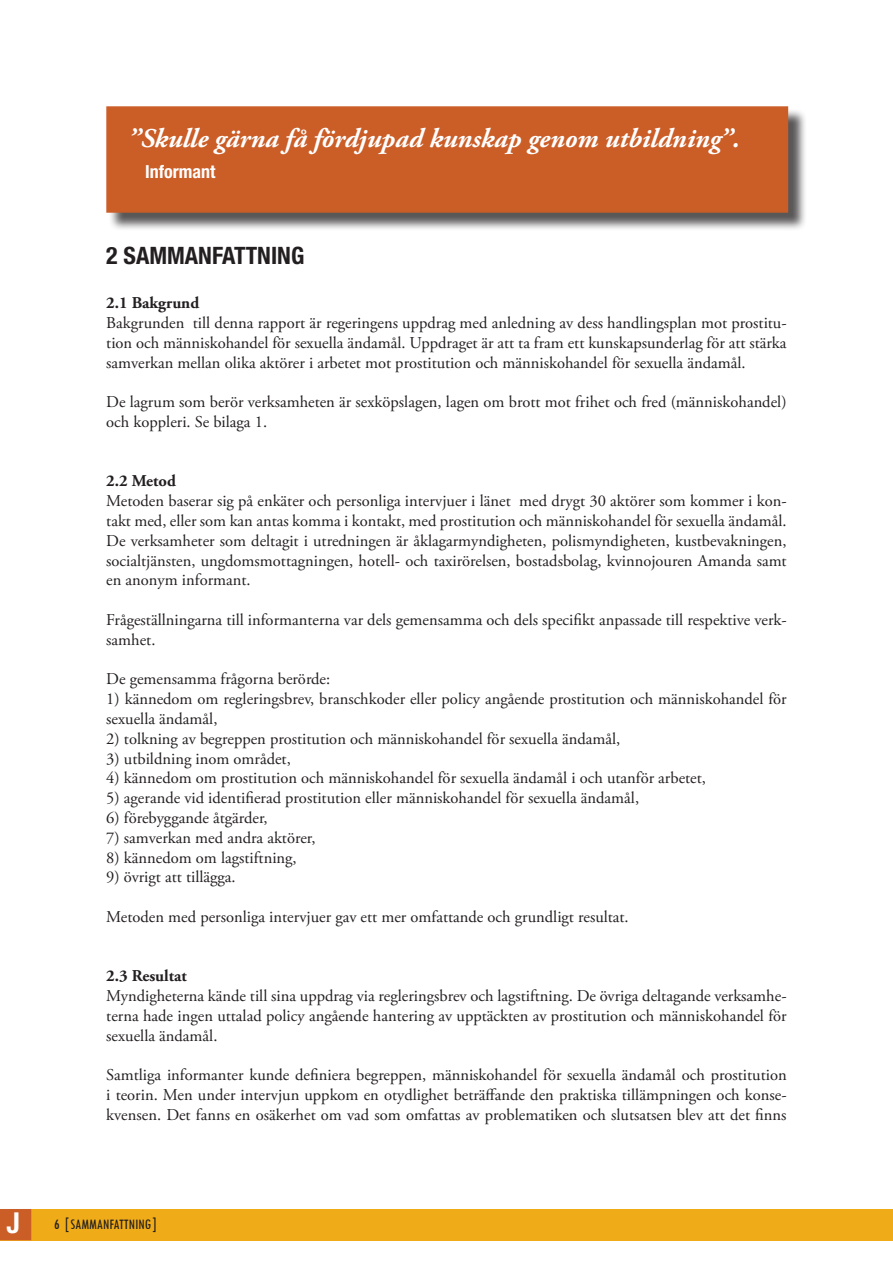
<style>
.page{position:relative;width:893px;height:1263px;background:#fff}
.page>*{position:absolute;margin:0;border:0;box-sizing:border-box;transform-origin:0 0}
.t1{font:italic 700 27px "Adobe Garamond Pro";color:#fff}
.t2{font:700 condensed 24px "Helvetica Neue LT Std";color:#231f20}
.t3{font:700 condensed 18px "Helvetica Neue LT Std";color:#fff}
.t4{font:16.5px/19.8px "Adobe Garamond Pro";color:#231f20;text-align:justify}
.t5{font:700 16.5px "Adobe Garamond Pro";color:#231f20}
.t6{font:condensed 15px "Tw Cen";color:#231f20}
.s1{font-family:"Helvetica Neue LT Std";font-weight:700;font-size:28.8px;color:#fff}
.s2{font-size:18px}
</style>
<div class="page">
<div style="left:109px;top:109px;width:704px;height:129px;background:#231f20;opacity:.75"></div>
<div style="left:106px;top:106px;width:682px;height:107px;background:#cb5d27;border:2px solid #cb5d27"></div>
<div style="left:0;top:1209px;width:893px;height:31px;background:#f0ac18"></div>
<div style="left:1px;top:1210px;width:29px;height:29px;background:#cb5d27"></div>
<div style="left:0;top:1209px;width:31px;height:31px;border:2px solid #cb5d27"></div>
<h1 class="t1" style="left:128px;top:123px;width:613px">”Skulle gärna få fördjupad kunskap genom utbildning”.</h1>
<p class="t3" style="left:145px;top:160px;width:72px">Informant</p>
<h2 class="t2" style="left:106px;top:241px;width:47px">2 SAMMA</h2>
<h2 class="t2" style="left:198px;top:241px;width:108px">NFATTNING</h2>
<p class="t5" style="left:106px;top:293px;width:94px">2.1 Bakgrund</p>
<p class="t4" style="left:106px;top:313px;width:682px">Bakgrunden till denna rapport är regeringens uppdrag med anledning av dess handlingsplan mot prostitu&shy;tion och människohandel för sexuella ändamål. Uppdraget är att ta fram ett kunskapsunderlag för att stärka samverkan mellan olika aktörer i arbetet mot prostitution och människohandel för sexuella ändamål.</p>
<p class="t4" style="left:106px;top:393px;width:682px">De lagrum som berör verksamheten är sexköpslagen, lagen om brott mot frihet och fred (människohandel) och koppleri. Se bilaga 1.</p>
<p class="t5" style="left:106px;top:471px;width:71px">2.2 Metod</p>
<p class="t4" style="left:106px;top:492px;width:682px">Metoden baserar sig på enkäter och personliga intervjuer i länet med drygt 30 aktörer som kommer i kon&shy;takt med, eller som kan antas komma i kontakt, med prostitution och människohandel för sexuella ändamål.<br>De verksamheter som deltagit i utredningen är åklagarmyndigheten, polismyndigheten, kustbevakningen, socialtjänsten, ungdomsmottagningen, hotell- och taxirörelsen, bostadsbolag, kvinnojouren Amanda samt en anonym informant.</p>
<p class="t4" style="left:106px;top:610px;width:682px">Frågeställningarna till informanterna var dels gemensamma och dels specifikt anpassade till respektive verk&shy;samhet.</p>
<p class="t4" style="left:106px;top:670px;width:225px">De gemensamma frågorna berörde:</p>
<p class="t4" style="left:106px;top:690px;width:682px">1) kännedom om regleringsbrev, branschkoder eller policy angående prostitution och människohandel för sexuella ändamål,</p>
<p class="t4" style="left:106px;top:729px;width:516px">2) tolkning av begreppen prostitution och människohandel för sexuella ändamål,</p>
<p class="t4" style="left:106px;top:749px;width:186px">3) utbildning inom området,</p>
<p class="t4" style="left:106px;top:769px;width:601px">4) kännedom om prostitution och människohandel för sexuella ändamål i och utanför arbetet,</p>
<p class="t4" style="left:106px;top:789px;width:534px">5) agerande vid identifierad prostitution eller människohandel för sexuella ändamål,</p>
<p class="t4" style="left:106px;top:808px;width:163px">6) förebyggande åtgärder,</p>
<p class="t4" style="left:106px;top:828px;width:211px">7) samverkan med andra aktörer,</p>
<p class="t4" style="left:106px;top:848px;width:192px">8) kännedom om lagstiftning,</p>
<p class="t4" style="left:106px;top:868px;width:131px">9) övrigt att tillägga.</p>
<p class="t4" style="left:106px;top:907px;width:524px">Metoden med personliga intervjuer gav ett mer omfattande och grundligt resultat.</p>
<p class="t5" style="left:106px;top:966px;width:82px">2.3 Resultat</p>
<p class="t4" style="left:106px;top:987px;width:682px">Myndigheterna kände till sina uppdrag via regleringsbrev och lagstiftning. De övriga deltagande verksamhe&shy;terna hade ingen uttalad policy angående hantering av upptäckten av prostitution och människohandel för sexuella ändamål.</p>
<p class="t4" style="left:106px;top:1066px;width:682px">Samtliga informanter kunde definiera begreppen, människohandel för sexuella ändamål och prostitution i teorin. Men under intervjun uppkom en otydlighet beträffande den praktiska tillämpningen och konse&shy;kvensen. Det fanns en osäkerhet om vad som omfattas av problematiken och slutsatsen blev att det finns</p>
<p class="t6" style="left:7px;top:1215px;width:151px"><span class="s1">J</span> 6 <span class="s2">[</span>SAMMANFATTNING<span class="s2">]</span></p>
</div>
